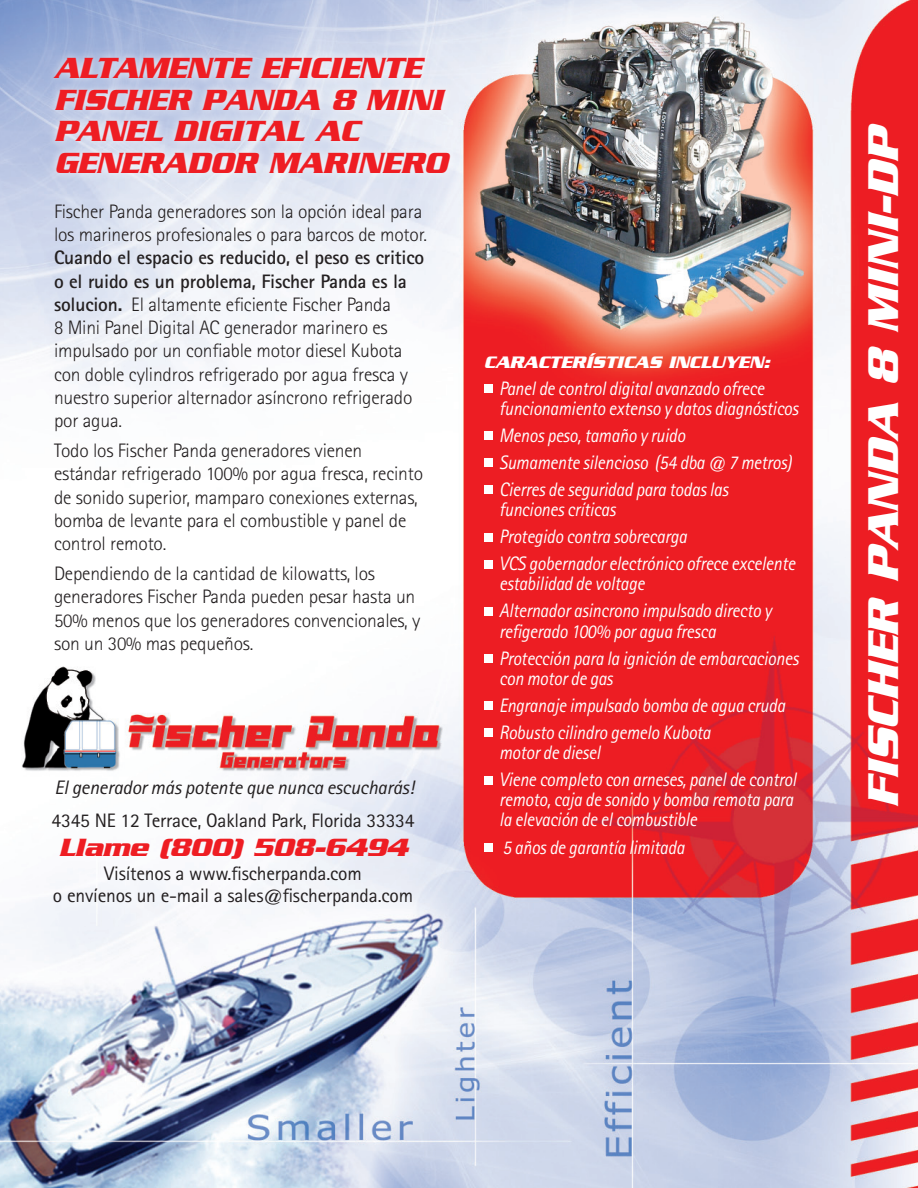
<style>
.page{position:relative;width:918px;height:1188px;background:#fff}
.page>*{position:absolute;margin:0;border:0;box-sizing:border-box;transform-origin:0 0}
.t1{font:italic 700 46.5px "Serpentine";color:#fff}
.t2{font:italic 700 31.5px/31.5px "Serpentine";letter-spacing:-.01em;color:#ee1d23}
.t3{font:italic 700 27px "Serpentine";letter-spacing:-.01em;color:#ee1d23}
.t4{font:300 19.5px/23.2px "Rotis Sans Serif";letter-spacing:-.01em;color:#231f20}
.t5{font:italic 19.5px/27px "Rotis Sans Serif";letter-spacing:-.01em;color:#fff;scale:.9 1}
.t6{font:19.5px/22.5px "Rotis Sans Serif";letter-spacing:-.01em;color:#231f20;text-align:center}
.t7{font:italic 19.5px "Rotis Sans Serif";letter-spacing:-.01em;color:#231f20}
.t8{font:italic 700 18px "Serpentine";letter-spacing:-.01em;color:#fff}
.s1{font-weight:700}
</style>
<div class="page">
<img style="left:0;top:0;width:918px;height:1188px">
<div style="left:46px;top:49px;width:414px;height:134px;background:#fff;opacity:.84"></div>
<div style="left:484px;top:384px;width:8px;height:9px;background:#fff"></div>
<div style="left:484px;top:432px;width:8px;height:8px;background:#fff"></div>
<div style="left:484px;top:459px;width:8px;height:8px;background:#fff"></div>
<div style="left:484px;top:486px;width:8px;height:8px;background:#fff"></div>
<div style="left:484px;top:533px;width:8px;height:9px;background:#fff"></div>
<div style="left:484px;top:560px;width:8px;height:9px;background:#fff"></div>
<div style="left:484px;top:607px;width:8px;height:9px;background:#fff"></div>
<div style="left:484px;top:654px;width:8px;height:9px;background:#fff"></div>
<div style="left:484px;top:702px;width:8px;height:8px;background:#fff"></div>
<div style="left:484px;top:729px;width:8px;height:8px;background:#fff"></div>
<div style="left:484px;top:776px;width:8px;height:9px;background:#fff"></div>
<div style="left:484px;top:843px;width:8px;height:9px;background:#fff"></div>
<h2 class="t2" style="left:54px;top:52px;width:390px">ALTAMENTE EFICIENTE<br>FI SCHER PANDA 8 MINI<br>PANEL DIGITAL AC<br>GENERAD</h2>
<h2 class="t2" style="left:210px;top:146px;width:240px">OR MAR INERO</h2>
<p class="t4" style="left:54px;top:200px;width:375px">Fischer Panda generadores son la opción ideal para los marineros profesionales o para barcos de motor.</p>
<p class="t4" style="left:54px;top:246px;width:372px"><span class="s1">Cuando el espacio es reducido, el peso es critico o el ruido es un problema, Fischer Panda es la solucion.</span> El altamente eficiente Fischer Panda<br>8 Mini Panel Digital AC generador marinero es impulsado por un confiable motor diesel Kubota con doble cylindros refrigerado por agua fresca y nuestro superior alternador asíncrono refrigerado por agua.</p>
<p class="t4" style="left:54px;top:439px;width:371px">Todo los Fischer Panda generadores vienen estándar refrigerado 100% por agua fresca, recinto de sonido superior, mamparo conexiones externas, bomba de levante para el combustible y panel de control remoto.</p>
<p class="t4" style="left:54px;top:562px;width:368px">Dependiendo de la cantidad de kilowatts, los generadores Fischer Panda pueden pesar hasta un 50% menos que los generadores convencionales, y son un 30% mas pequeños.</p>
<p class="t7" style="left:55px;top:776px;width:361px">El generador más potente que nunca escucharás!</p>
<p class="t6" style="left:52px;top:809px;width:364px">4345 NE 12 Terrace, Oakland Park, Florida 33334</p>
<h3 class="t3" style="left:58px;top:831px;width:351px">LLAME (800) 508-6494</h3>
<p class="t6" style="left:53px;top:862px;width:362px">Visítenos a www.fischerpanda.com<br>o envíenos un e-mail a sales@fischerpanda.com</p>
<p class="t8" style="left:484px;top:351px;width:288px">CARACTERÍSTICAS INCLUYEN:</p>
<p class="t5" style="left:499px;top:378px;width:334px;line-height:20.2px">Panel de control digital avanzado ofrece funcionamiento extenso y datos diagnósticos</p>
<p class="t5" style="left:499px;top:422px;width:327px">Menos peso, tamaño y ruido<br>Sumamente silencioso (54 dba @ 7 metros)<br>Cierres de seguridad para todas las</p>
<p class="t5" style="left:499px;top:496px;width:330px">funciones críticas<br>Protegido contra sobrecarga<br>VCS gobernador electrónico ofrece excelente</p>
<p class="t5" style="left:499px;top:570px;width:304px">estabilidad de voltage<br>Alternador asincrono impulsado directo y</p>
<p class="t5" style="left:499px;top:618px;width:334px">refigerado 100% por agua fresca<br>Protección para la ignición de embarcaciones</p>
<p class="t5" style="left:499px;top:665px;width:319px">con motor de gas<br>Engranaje impulsado bomba de agua cruda<br>Robusto cilindro gemelo Kubota</p>
<p class="t5" style="left:499px;top:739px;width:332px">motor de diesel<br>Viene completo con arneses, panel de control</p>
<p class="t5" style="left:499px;top:790px;width:328px;line-height:20.2px">remoto, caja de sonido y bomba remota para la elevación de el combustible</p>
<p class="t5" style="left:503px;top:834px;width:204px">5 años de garantía limitada</p>
<h1 class="t1" style="left:856px;top:808px;width:687px;rotate:-90deg">FISCHER PANDA 8 MINI-DP</h1>
</div>
